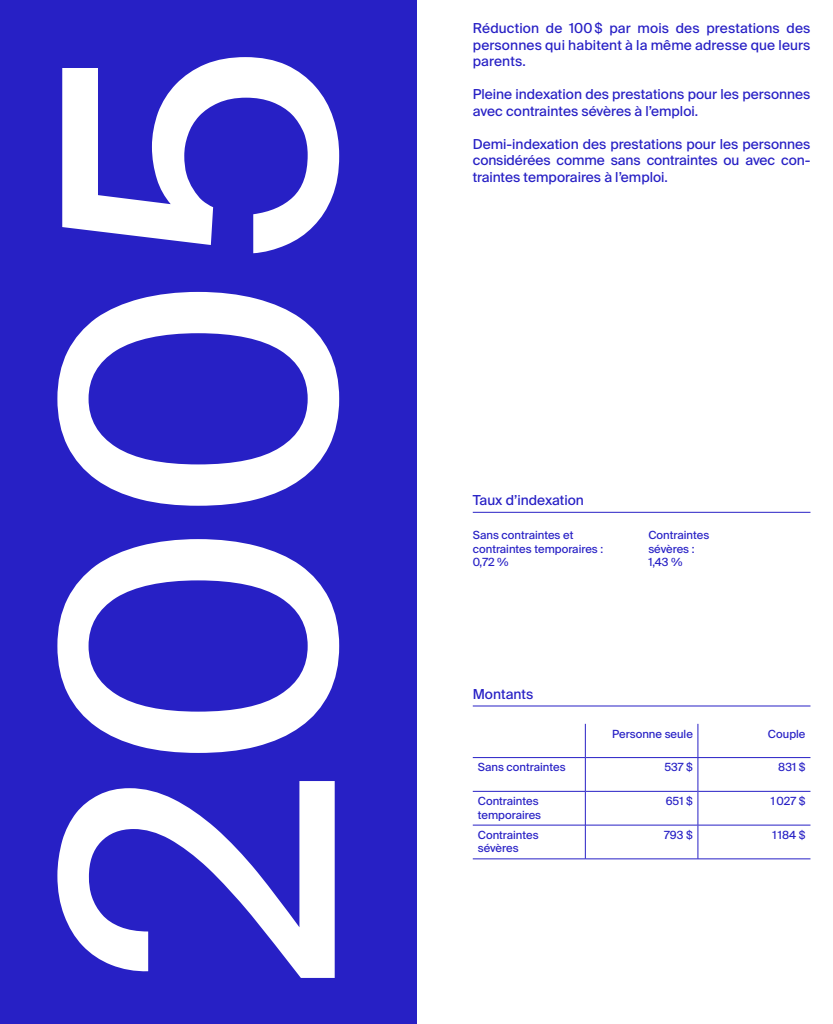
<style>
.page{position:relative;width:833px;height:1024px;background:#fff}
.page>*{position:absolute;margin:0;border:0;box-sizing:border-box;transform-origin:0 0}
.t1{font:375px "Suisse Intl";color:#fff}
.t2{font:13.75px/16.5px "Suisse Intl";color:#2720c5;text-align:justify}
.t3{font:11.25px/13.5px "Suisse Intl";color:#2720c5}
</style>
<div class="page">
<div style="left:0;top:0;width:416px;height:1024px;background:#2720c5"></div>
<hr style="left:472px;top:512px;width:338px;height:1px;background:#2720c5">
<hr style="left:472px;top:706px;width:338px;height:1px;background:#2720c5">
<hr style="left:472px;top:791px;width:113px;height:1px;background:#2720c5">
<hr style="left:585px;top:791px;width:112px;height:1px;background:#2720c5">
<hr style="left:698px;top:791px;width:112px;height:1px;background:#2720c5">
<hr style="left:472px;top:825px;width:113px;height:1px;background:#2720c5">
<hr style="left:585px;top:825px;width:112px;height:1px;background:#2720c5">
<hr style="left:698px;top:825px;width:112px;height:1px;background:#2720c5">
<hr style="left:472px;top:858px;width:113px;height:1px;background:#2720c5">
<hr style="left:585px;top:858px;width:113px;height:1px;background:#2720c5">
<hr style="left:698px;top:858px;width:112px;height:1px;background:#2720c5">
<hr style="left:472px;top:757px;width:113px;height:1px;background:#2720c5">
<hr style="left:585px;top:757px;width:113px;height:1px;background:#2720c5">
<hr style="left:698px;top:757px;width:112px;height:1px;background:#2720c5">
<hr style="left:585px;top:724px;width:1px;height:33px;background:#2720c5">
<hr style="left:697px;top:724px;width:1px;height:33px;background:#2720c5">
<hr style="left:585px;top:758px;width:1px;height:33px;background:#2720c5">
<hr style="left:697px;top:758px;width:1px;height:33px;background:#2720c5">
<hr style="left:585px;top:791px;width:1px;height:34px;background:#2720c5">
<hr style="left:697px;top:791px;width:1px;height:34px;background:#2720c5">
<hr style="left:585px;top:825px;width:1px;height:34px;background:#2720c5">
<hr style="left:697px;top:825px;width:1px;height:34px;background:#2720c5">
<h1 class="t1" style="left:-16px;top:988px;width:949px;rotate:-90deg">2005</h1>
<p class="t2" style="left:472px;top:20px;width:339px">Réduction de 100$ par mois des prestations des personnes qui habitent à la même adresse que leurs parents.</p>
<p class="t2" style="left:472px;top:86px;width:339px">Pleine indexation des prestations pour les personnes avec contraintes sévères à l’emploi.</p>
<p class="t2" style="left:472px;top:136px;width:339px">Demi-indexation des prestations pour les personnes considérées comme sans contraintes ou avec con&shy;traintes temporaires à l’emploi.</p>
<p class="t2" style="left:472px;top:492px;width:113px">Taux d’indexation</p>
<p class="t3" style="left:472px;top:528px;width:132px">Sans contraintes et contraintes temporaires :<br>0,72 %</p>
<p class="t3" style="left:648px;top:528px;width:62px">Contraintes sévères :<br>1,43 %</p>
<p class="t2" style="left:472px;top:686px;width:62px">Montants</p>
<p class="t3" style="left:612px;top:727px;width:82px">Personne seule</p>
<p class="t3" style="left:768px;top:727px;width:39px">Couple</p>
<p class="t3" style="left:478px;top:760px;width:89px">Sans contraintes</p>
<p class="t3" style="left:664px;top:760px;width:30px">537 $</p>
<p class="t3" style="left:778px;top:760px;width:29px">831 $</p>
<p class="t3" style="left:478px;top:794px;width:65px">Contraintes temporaires</p>
<p class="t3" style="left:665px;top:794px;width:29px">651 $</p>
<p class="t3" style="left:770px;top:794px;width:36px">1027 $</p>
<p class="t3" style="left:478px;top:828px;width:62px">Contraintes sévères</p>
<p class="t3" style="left:664px;top:828px;width:30px">793 $</p>
<p class="t3" style="left:772px;top:828px;width:34px">1184 $</p>
</div>
